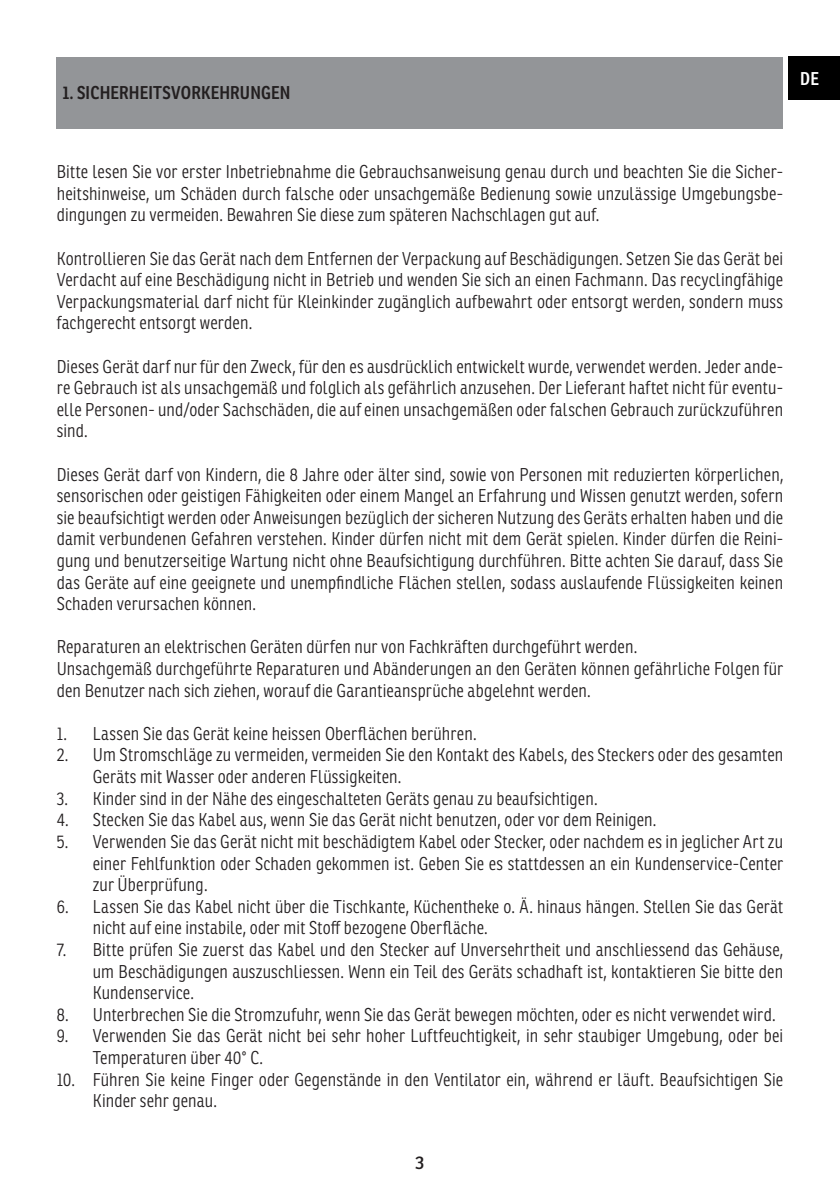
<style>
.page{position:relative;width:840px;height:1191px;background:#fff}
.page>*{position:absolute;margin:0;border:0;box-sizing:border-box;transform-origin:0 0}
.t1{font:300 18px/21.6px "Ronnia Cond";letter-spacing:.01em;color:#231f20;text-align:justify}
.t2{font:600 18px "Ronnia Cond";letter-spacing:.01em;color:#231f20}
.t3{font:600 18px "Ronnia Cond";color:#fff}
.t4{font:18px "Ronnia";color:#231f20}
</style>
<div class="page">
<div style="left:788px;top:57px;width:51px;height:43px;background:#000"></div>
<div style="left:57px;top:57px;width:725px;height:72px;background:#939598"></div>
<p class="t2" style="left:62px;top:82px;width:229px">1. SICHERHEITSVORKEHRUNGEN</p>
<p class="t3" style="left:799px;top:68px;width:20px">DE</p>
<p class="t1" style="left:57px;top:161px;width:727px">Bitte lesen Sie vor erster Inbetriebnahme die Gebrauchsanweisung genau durch und beachten Sie die Sicher&shy;heitshinweise, um Schäden durch falsche oder unsachgemäße Bedienung sowie unzulässige Umgebungsbe&shy;dingungen zu vermeiden. Bewahren Sie diese zum späteren Nachschlagen gut auf.</p>
<p class="t1" style="left:57px;top:247px;width:727px">Kontrollieren Sie das Gerät nach dem Entfernen der Verpackung auf Beschädigungen. Setzen Sie das Gerät bei Verdacht auf eine Beschädigung nicht in Betrieb und wenden Sie sich an einen Fachmann. Das recyclingfähige Verpackungsmaterial darf nicht für Kleinkinder zugänglich aufbewahrt oder entsorgt werden, sondern muss fachgerecht entsorgt werden.</p>
<p class="t1" style="left:57px;top:355px;width:727px">Dieses Gerät darf nur für den Zweck, für den es ausdrücklich entwickelt wurde, verwendet werden. Jeder ande&shy;re Gebrauch ist als unsachgemäß und folglich als gefährlich anzusehen. Der Lieferant haftet nicht für eventu&shy;elle Personen- und/oder Sachschäden, die auf einen unsachgemäßen oder falschen Gebrauch zurückzuführen sind.</p>
<p class="t1" style="left:57px;top:463px;width:727px">Dieses Gerät darf von Kindern, die 8 Jahre oder älter sind, sowie von Personen mit reduzierten körperlichen, sensorischen oder geistigen Fähigkeiten oder einem Mangel an Erfahrung und Wissen genutzt werden, sofern sie beaufsichtigt werden oder Anweisungen bezüglich der sicheren Nutzung des Geräts erhalten haben und die damit verbundenen Gefahren verstehen. Kinder dürfen nicht mit dem Gerät spielen. Kinder dürfen die Reini&shy;gung und benutzerseitige Wartung nicht ohne Beaufsichtigung durchführen. Bitte achten Sie darauf, dass Sie das Geräte auf eine geeignete und unempfindliche Flächen stellen, sodass auslaufende Flüssigkeiten keinen Schaden verursachen können.</p>
<p class="t1" style="left:57px;top:636px;width:727px;text-align:left">Reparaturen an elektrischen Geräten dürfen nur von Fachkräften durchgeführt werden.<br>Unsachgemäß durchgeführte Reparaturen und Abänderungen an den Geräten können gefährliche Folgen für den Benutzer nach sich ziehen, worauf die Garantieansprüche abgelehnt werden.</p>
<p class="t1" style="left:57px;top:722px;width:421px">1. Lassen Sie das Gerät keine heissen Oberflächen berühren.</p>
<p class="t1" style="left:93px;top:744px;width:691px;text-indent:-36px">2. Um Stromschläge zu vermeiden, vermeiden Sie den Kontakt des Kabels, des Steckers oder des gesamten<br>Geräts mit Wasser oder anderen Flüssigkeiten.</p>
<p class="t1" style="left:57px;top:787px;width:542px">3. Kinder sind in der Nähe des eingeschalteten Geräts genau zu beaufsichtigen.</p>
<p class="t1" style="left:57px;top:809px;width:601px">4. Stecken Sie das Kabel aus, wenn Sie das Gerät nicht benutzen, oder vor dem Reinigen.</p>
<p class="t1" style="left:93px;top:830px;width:691px;text-indent:-36px">5. Verwenden Sie das Gerät nicht mit beschädigtem Kabel oder Stecker, oder nachdem es in jeglicher Art zu einer Fehlfunktion oder Schaden gekommen ist. Geben Sie es stattdessen an ein Kundenservice-Center zur Überprüfung.</p>
<p class="t1" style="left:93px;top:895px;width:691px;text-indent:-36px">6. Lassen Sie das Kabel nicht über die Tischkante, Küchentheke o. Ä. hinaus hängen. Stellen Sie das Gerät nicht auf eine instabile, oder mit Stoff bezogene Oberfläche.</p>
<p class="t1" style="left:93px;top:938px;width:691px;text-indent:-36px">7. Bitte prüfen Sie zuerst das Kabel und den Stecker auf Unversehrtheit und anschliessend das Gehäuse, um Beschädigungen auszuschliessen. Wenn ein Teil des Geräts schadhaft ist, kontaktieren Sie bitte den Kundenservice.</p>
<p class="t1" style="left:57px;top:1003px;width:720px">8. Unterbrechen Sie die Stromzufuhr, wenn Sie das Gerät bewegen möchten, oder es nicht verwendet wird.</p>
<p class="t1" style="left:93px;top:1025px;width:691px;text-indent:-36px">9. Verwenden Sie das Gerät nicht bei sehr hoher Luftfeuchtigkeit, in sehr staubiger Umgebung, oder bei<br>Temperaturen über 40° C.</p>
<p class="t1" style="left:93px;top:1068px;width:691px;text-indent:-36px">10. Führen Sie keine Finger oder Gegenstände in den Ventilator ein, während er läuft. Beaufsichtigen Sie<br>Kinder sehr genau.</p>
<p class="t4" style="left:415px;top:1151px;width:11px">3</p>
</div>
